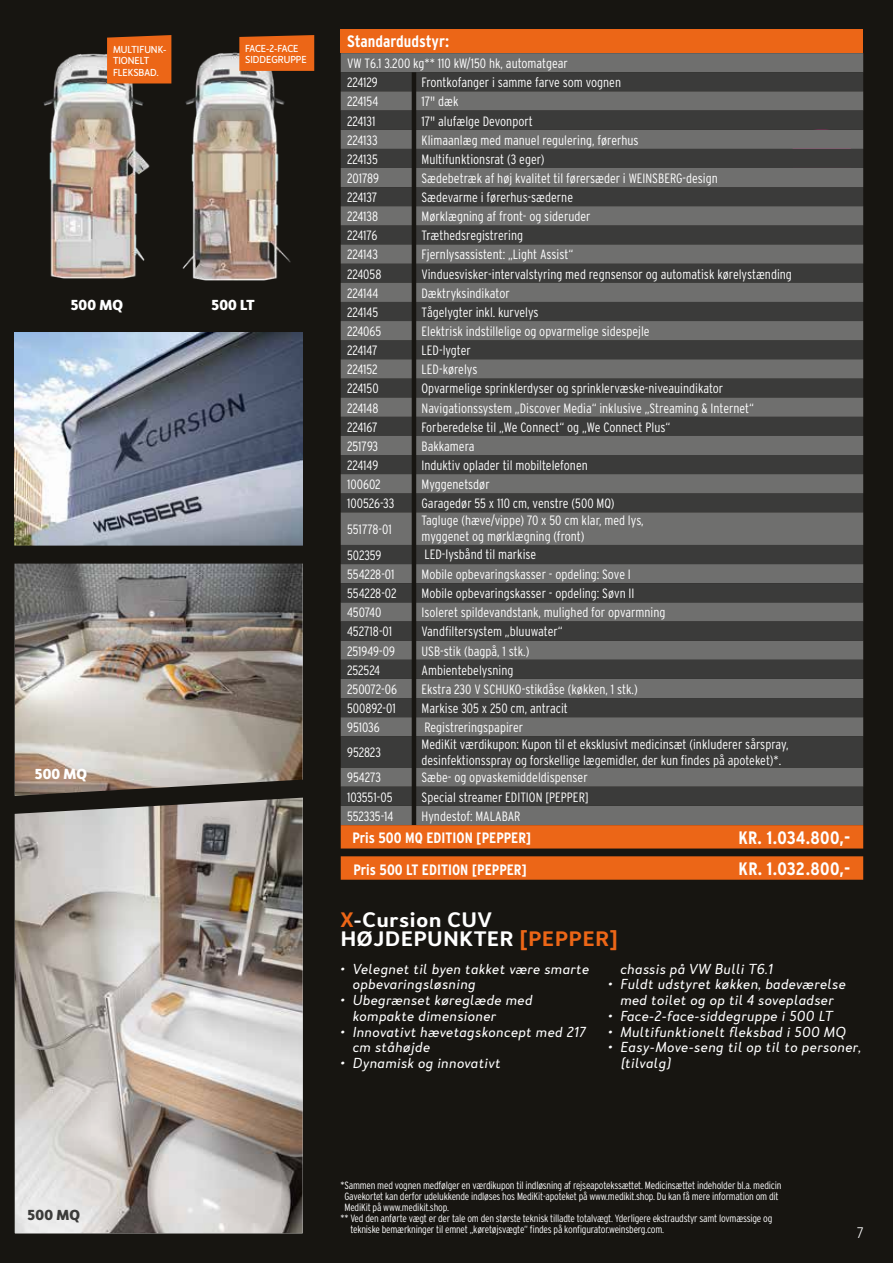
<style>
.page{position:relative;width:893px;height:1263px;background:#171511}
.page>*{position:absolute;margin:0;border:0;box-sizing:border-box;transform-origin:0 0}
.t1{font:600 19.5px/19.5px "Merlo Neue";letter-spacing:.04em;color:#fff;scale:1.07 1}
.t2{font:700 condensed 18px "Interstate";letter-spacing:.02em;color:#fff}
.t3{font:700 condensed 16.5px "Interstate";color:#fff}
.t4{font:700 condensed 15px "Interstate";color:#fff}
.t5{font:300 14.25px "Merlo Neue";color:#fff}
.t6{font:300 condensed 13.5px/16.2px "Interstate";color:#fff}
.t7{font:italic 13.5px/15.8px "Merlo Neue";letter-spacing:.025em;color:#fff;scale:1.07 1}
.t8{font:700 13.5px "Merlo Neue";letter-spacing:.015em;color:#fff}
.t9{font:700 13.5px "Merlo Neue";color:#3b3b3a}
.t10{font:300 condensed 10.5px "Interstate";letter-spacing:-.02em;color:#fff}
.t11{font:500 9.45px/11.4px "Merlo Neue";color:#fff}
.s1{color:#ec6617}
</style>
<div class="page">
<img style="left:15px;top:333px;width:288px;height:213px">
<img style="left:15px;top:873px;width:288px;height:360px">
<img style="left:15px;top:564px;width:288px;height:205px">
<svg style="left:14px;top:769px;width:289px;height:104px"></svg>
<img style="left:43px;top:53px;width:117px;height:226px">
<img style="left:160px;top:35px;width:131px;height:246px">
<div style="left:341px;top:30px;width:522px;height:23px;background:#ec6617"></div>
<div style="left:341px;top:53px;width:522px;height:19px;background:#6f6f6e"></div>
<div style="left:341px;top:72px;width:522px;height:19px;background:#3b3b3a"></div>
<svg style="left:341px;top:91px;width:522px;height:734px;background:#585857"></svg>
<div style="left:341px;top:111px;width:522px;height:19px;background:#3b3b3a"></div>
<svg style="left:341px;top:545px;width:522px;height:261px;background:#515150"></svg>
<svg style="left:341px;top:856px;width:522px;height:24px;background:#e66316"></svg>
<svg style="left:239px;top:35px;width:75px;height:36px;background:#e56317"></svg>
<div style="left:107px;top:35px;width:64px;height:48px;background:#ec6617"></div>
<hr style="left:412px;top:72px;width:4px;height:756px;background:#171511">
<div style="left:341px;top:825px;width:522px;height:23px;background:#ec6617"></div>
<p class="t11" style="left:113px;top:44px;width:55px">MULTIFUNK-<br>TIONELT<br>FLEKSBAD.</p>
<p class="t11" style="left:245px;top:43px;width:63px">FACE-2-FACE<br>SIDDEGRUPPE</p>
<p class="t8" style="left:71px;top:295px;width:54px">500 MQ</p>
<p class="t8" style="left:211px;top:295px;width:45px">500 LT</p>
<p class="t8" style="left:35px;top:765px;width:54px">500 MQ</p>
<p class="t3" style="left:347px;top:31px;width:104px">Standardudstyr:</p>
<p class="t6" style="left:347px;top:54px;width:222px;line-height:19.2px">VW T6.1 3.200 kg** 110 kW/150 hk, automatgear<br>224129</p>
<p class="t6" style="left:421px;top:74px;width:201px">Frontkofanger i samme farve som vognen</p>
<p class="t6" style="left:347px;top:93px;width:33px">224154</p>
<p class="t6" style="left:421px;top:93px;width:39px">17" dæk</p>
<p class="t6" style="left:347px;top:113px;width:30px">224131</p>
<p class="t6" style="left:421px;top:113px;width:113px">17" alufælge Devonport</p>
<p class="t6" style="left:347px;top:132px;width:32px">224133</p>
<p class="t6" style="left:421px;top:132px;width:219px">Klimaanlæg med manuel regulering, førerhus</p>
<p class="t6" style="left:347px;top:151px;width:32px">224135</p>
<p class="t6" style="left:421px;top:151px;width:124px">Multifunktionsrat (3 eger)</p>
<p class="t6" style="left:347px;top:170px;width:33px">201789</p>
<p class="t6" style="left:421px;top:170px;width:298px">Sædebetræk af høj kvalitet til førersæder i WEINSBERG-design</p>
<p class="t6" style="left:347px;top:189px;width:32px">224137</p>
<p class="t6" style="left:421px;top:189px;width:153px">Sædevarme i førerhus-sæderne</p>
<p class="t6" style="left:347px;top:208px;width:33px">224138</p>
<p class="t6" style="left:421px;top:208px;width:170px">Mørklægning af front- og sideruder</p>
<p class="t6" style="left:347px;top:227px;width:32px">224176</p>
<p class="t6" style="left:421px;top:227px;width:103px">Træthedsregistrering</p>
<p class="t6" style="left:347px;top:246px;width:33px">224143</p>
<p class="t6" style="left:421px;top:246px;width:153px">Fjernlysassistent: „Light Assist“</p>
<p class="t6" style="left:347px;top:266px;width:36px">224058</p>
<p class="t6" style="left:421px;top:266px;width:372px">Vinduesvisker-intervalstyring med regnsensor og automatisk kørelystænding</p>
<p class="t6" style="left:347px;top:285px;width:33px">224144</p>
<p class="t6" style="left:421px;top:285px;width:90px">Dæktryksindikator</p>
<p class="t6" style="left:347px;top:304px;width:33px">224145</p>
<p class="t6" style="left:421px;top:304px;width:119px">Tågelygter inkl. kurvelys</p>
<p class="t6" style="left:347px;top:323px;width:36px">224065</p>
<p class="t6" style="left:421px;top:323px;width:230px">Elektrisk indstillelige og opvarmelige sidespejle</p>
<p class="t6" style="left:347px;top:342px;width:32px">224147</p>
<p class="t6" style="left:421px;top:342px;width:51px">LED-lygter</p>
<p class="t6" style="left:347px;top:361px;width:32px">224152</p>
<p class="t6" style="left:421px;top:361px;width:58px">LED-kørelys</p>
<p class="t6" style="left:347px;top:380px;width:33px">224150</p>
<p class="t6" style="left:421px;top:380px;width:303px">Opvarmelige sprinklerdyser og sprinklervæske-niveauindikator</p>
<p class="t6" style="left:347px;top:399px;width:33px">224148</p>
<p class="t6" style="left:421px;top:399px;width:334px">Navigationssystem „Discover Media“ inklusive „Streaming &amp; Internet“</p>
<p class="t6" style="left:347px;top:419px;width:32px">224167</p>
<p class="t6" style="left:421px;top:419px;width:250px">Forberedelse til „We Connect“ og „We Connect Plus“</p>
<p class="t6" style="left:347px;top:438px;width:33px">251793</p>
<p class="t6" style="left:421px;top:438px;width:54px">Bakkamera</p>
<p class="t6" style="left:347px;top:457px;width:33px">224149</p>
<p class="t6" style="left:421px;top:457px;width:168px">Induktiv oplader til mobiltelefonen</p>
<p class="t6" style="left:347px;top:476px;width:35px">100602</p>
<p class="t6" style="left:421px;top:476px;width:70px">Myggenetsdør</p>
<p class="t6" style="left:347px;top:495px;width:49px">100526-33</p>
<p class="t6" style="left:421px;top:495px;width:195px">Garagedør 55 x 110 cm, venstre (500 MQ)</p>
<p class="t6" style="left:347px;top:521px;width:46px">551778-01</p>
<p class="t6" style="left:421px;top:512px;width:224px">Tagluge (hæve/vippe) 70 x 50 cm klar, med lys, myggenet og mørklægning (front)</p>
<p class="t6" style="left:347px;top:547px;width:36px">502359</p>
<p class="t6" style="left:424px;top:546px;width:113px">LED-lysbånd til markise</p>
<p class="t6" style="left:347px;top:566px;width:49px">554228-01</p>
<p class="t6" style="left:421px;top:566px;width:211px">Mobile opbevaringskasser - opdeling: Sove I</p>
<p class="t6" style="left:347px;top:585px;width:51px">554228-02</p>
<p class="t6" style="left:421px;top:585px;width:214px">Mobile opbevaringskasser - opdeling: Søvn II</p>
<p class="t6" style="left:347px;top:604px;width:36px">450740</p>
<p class="t6" style="left:421px;top:604px;width:245px">Isoleret spildevandstank, mulighed for opvarmning</p>
<p class="t6" style="left:347px;top:623px;width:47px">452718-01</p>
<p class="t6" style="left:421px;top:623px;width:143px">Vandfiltersystem „bluuwater“</p>
<p class="t6" style="left:347px;top:642px;width:49px">251949-09</p>
<p class="t6" style="left:421px;top:642px;width:109px">USB-stik (bagpå, 1 stk.)</p>
<p class="t6" style="left:347px;top:662px;width:34px">252524</p>
<p class="t6" style="left:421px;top:662px;width:93px">Ambientebelysning</p>
<p class="t6" style="left:347px;top:681px;width:51px">250072-06</p>
<p class="t6" style="left:421px;top:681px;width:218px">Ekstra 230 V SCHUKO-stikdåse (køkken, 1 stk.)</p>
<p class="t6" style="left:347px;top:700px;width:50px">500892-01</p>
<p class="t6" style="left:421px;top:700px;width:148px">Markise 305 x 250 cm, antracit</p>
<p class="t6" style="left:347px;top:719px;width:34px">951036</p>
<p class="t6" style="left:424px;top:719px;width:100px">Registreringspapirer</p>
<p class="t6" style="left:347px;top:744px;width:35px">952823</p>
<p class="t6" style="left:421px;top:736px;width:369px">MediKit værdikupon: Kupon til et eksklusivt medicinsæt (inkluderer sårspray, desinfektionsspray og forskellige lægemidler, der kun findes på apoteket)*.</p>
<p class="t6" style="left:347px;top:769px;width:35px">954273</p>
<p class="t6" style="left:421px;top:769px;width:168px">Sæbe- og opvaskemiddeldispenser</p>
<p class="t6" style="left:347px;top:788px;width:47px">103551-05</p>
<p class="t6" style="left:421px;top:788px;width:169px">Special streamer EDITION [PEPPER]</p>
<p class="t6" style="left:347px;top:808px;width:48px">552335-14</p>
<p class="t6" style="left:421px;top:808px;width:100px">Hyndestof: MALABAR</p>
<p class="t4" style="left:352px;top:828px;width:181px">Pris 500 MQ EDITION [PEPPER]</p>
<h2 class="t2" style="left:738px;top:827px;width:113px">KR. 1.034.800,-</h2>
<p class="t4" style="left:353px;top:861px;width:175px">Pris 500 LT EDITION [PEPPER]</p>
<h2 class="t2" style="left:739px;top:858px;width:113px">KR. 1.032.800,-</h2>
<h1 class="t1" style="left:341px;top:910px;width:260px"><span class="s1">X</span>-Cursion CUV<br>HØJDEPUNKTER <span class="s1">[PEPPER]</span></h1>
<p class="t7" style="left:353px;top:961px;width:222px;text-indent:-12px">• Velegnet til byen takket være smarte opbevaringsløsning</p>
<p class="t7" style="left:353px;top:992px;width:170px;text-indent:-12px">• Ubegrænset køreglæde med kompakte dimensioner</p>
<p class="t7" style="left:353px;top:1024px;width:219px;text-indent:-12px">• Innovativt hævetagskoncept med 217 cm ståhøjde</p>
<p class="t7" style="left:341px;top:1055px;width:151px">• Dynamisk og innovativt</p>
<p class="t7" style="left:620px;top:961px;width:144px">chassis på VW Bulli T6.1</p>
<p class="t7" style="left:608px;top:977px;width:223px;text-align:center">• Fuldt udstyret køkken, badeværelse med toilet og op til 4 sovepladser</p>
<p class="t7" style="left:608px;top:1008px;width:211px">• Face-2-face-siddegruppe i 500 LT</p>
<p class="t7" style="left:608px;top:1024px;width:224px">• Multifunktionelt fleksbad i 500 MQ</p>
<p class="t7" style="left:620px;top:1040px;width:227px;text-indent:-12px">• Easy-Move-seng til op til to personer, (tilvalg)</p>
<p class="t9" style="left:28px;top:1205px;width:54px">500 MQ</p>
<p class="t10" style="left:341px;top:1179px;width:442px">*Sammen med vognen medfølger en værdikupon til indløsning af rejseapotekssættet. Medicinsættet indeholder bl.a. medicin</p>
<p class="t10" style="left:344px;top:1190px;width:436px">Gavekortet kan derfor udelukkende indløses hos MediKit-apoteket på www.medikit.shop. Du kan få mere information om dit</p>
<p class="t10" style="left:344px;top:1201px;width:106px">MediKit på www.medikit.shop.</p>
<p class="t10" style="left:341px;top:1212px;width:433px">** Ved den anførte vægt er der tale om den største teknisk tilladte totalvægt. Yderligere ekstraudstyr samt lovmæssige og</p>
<p class="t10" style="left:350px;top:1223px;width:315px">tekniske bemærkninger til emnet „køretøjsvægte“ findes på konfigurator.weinsberg.com.</p>
<p class="t5" style="left:857px;top:1224px;width:8px">7</p>
</div>
